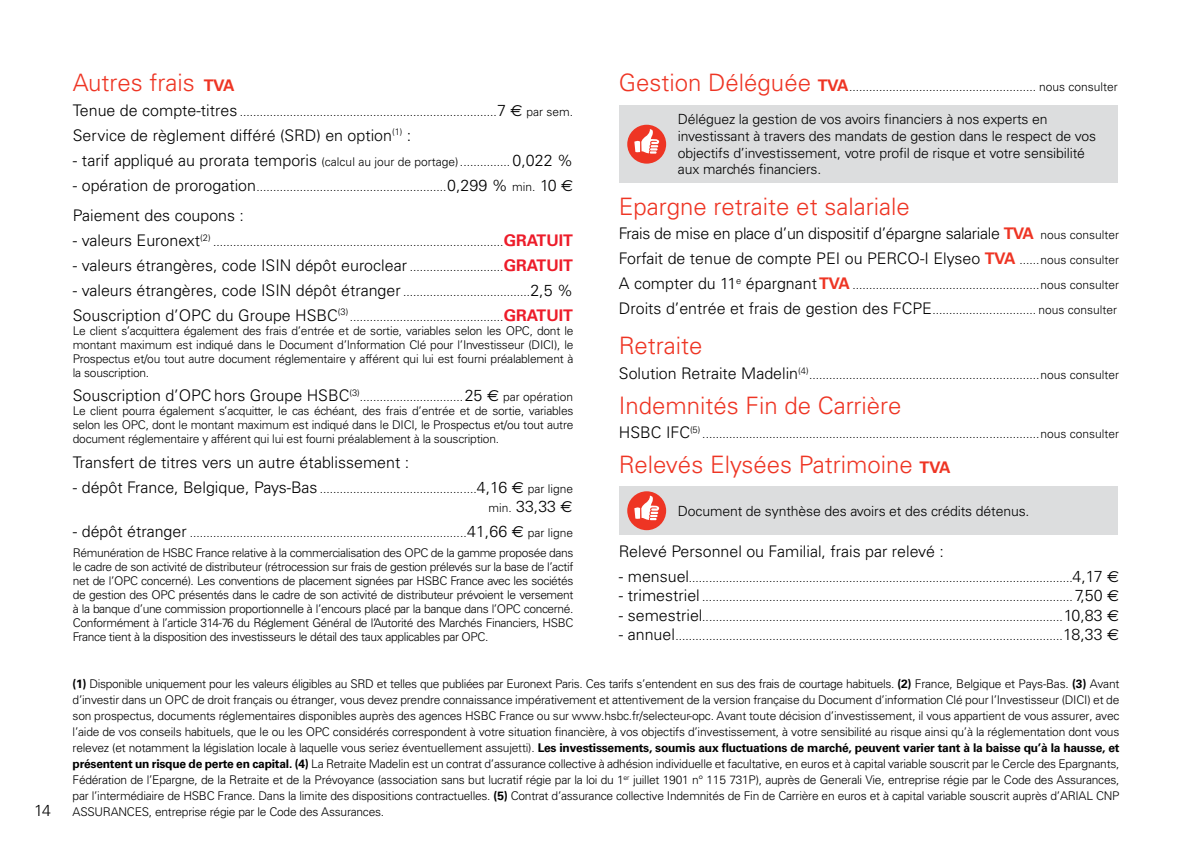
<style>
.page{position:relative;width:1191px;height:842px;background:#fff}
.page>*{position:absolute;margin:0;border:0;box-sizing:border-box;transform-origin:0 0}
.t1{font:300 24px "Univers";color:#ee3524}
.t2{font:300 16px "Univers";color:#000}
.t3{font:300 16px/24.8px "Univers";letter-spacing:-.02em;color:#000}
.t4{font:300 14px/16.8px "Univers";letter-spacing:-.01em;color:#000}
.t5{font:300 12px/14px "Univers";letter-spacing:-.02em;color:#000;text-align:justify}
.t6{font:300 12px/24.8px "Univers";color:#000}
.s1{font-size:24px;color:#ee3524}
.s2{font-weight:700;font-size:16px;color:#ee3524}
.s3{font-weight:700;color:#ee3524}
.s4{font-size:12px}
.s5{font-size:16px}
.s6{font-weight:700;font-size:16px}
.s7{font-family:"Euro Sans";font-weight:400;font-size:16px}
.s8{font-weight:700}
.s9{font-weight:700;font-size:16px;color:#ed1c2a}
.s10{font-weight:700;color:#ed1c2a}
.s11{font-family:"Euro Sans";font-weight:400}
</style>
<div class="page">
<div style="left:619px;top:105px;width:498px;height:77px;background:#dcddde"></div>
<div style="left:619px;top:487px;width:498px;height:48px;background:#dcddde"></div>
<div style="left:627px;top:125px;width:39px;height:39px;background:#ee3524;border-radius:50%"></div>
<svg style="left:634px;top:128px;width:25px;height:26px"></svg>
<div style="left:627px;top:491px;width:39px;height:39px;background:#ee3524;border-radius:50%"></div>
<svg style="left:634px;top:495px;width:25px;height:25px"></svg>
<h2 class="t2" style="left:34px;top:801px;width:18px">14</h2>
<p class="t6" style="left:619px;top:74px;width:500px"><span class="s1">Gestion Déléguée</span> <span class="s2">TVA</span>........................................................ nous consulter</p>
<p class="t4" style="left:678px;top:111px;width:419px">Déléguez la gestion de vos avoirs financiers à nos experts en investissant à travers des mandats de gestion dans le respect de vos objectifs d’investissement, votre profil de risque et votre sensibilité aux marchés financiers.</p>
<h1 class="t1" style="left:619px;top:192px;width:292px">Epargne retraite et salariale</h1>
<h2 class="t3" style="left:619px;top:221px;width:502px">Frais de mise en place d’un dispositif d’épargne salariale <span class="s3">TVA</span> <span class="s4">nous consulter<br></span>Forfait de tenue de compte PEI ou PERCO-I Elyseo <span class="s3">TVA</span> <span class="s4">......nous consulter</span></h2>
<p class="t6" style="left:619px;top:273px;width:501px"><span class="s5">A compter du 11</span><sup>e</sup> <span class="s5">épargnant</span> <span class="s2">TVA</span> ........................................................nous consulter<br><span class="s5">Droits d’entrée et frais de gestion des FCPE</span>............................... nous consulter</p>
<h1 class="t1" style="left:619px;top:331px;width:85px">Retraite</h1>
<p class="t6" style="left:619px;top:362px;width:502px"><span class="s5">Solution Retraite Madelin</span><sup>(4)</sup>.....................................................................nous consulter</p>
<h1 class="t1" style="left:619px;top:391px;width:284px">Indemnités Fin de Carrière</h1>
<p class="t6" style="left:619px;top:422px;width:501px"><span class="s5">HSBC IFC</span><sup>(5)</sup> .....................................................................................................nous consulter</p>
<h1 class="t1" style="left:619px;top:450px;width:333px">Relevés Elysées Patrimoine <span class="s6">TVA</span></h1>
<p class="t4" style="left:678px;top:503px;width:353px">Document de synthèse des avoirs et des crédits détenus.</p>
<h2 class="t2" style="left:619px;top:542px;width:327px">Relevé Personnel ou Familial, frais par relevé :</h2>
<p class="t5" style="left:619px;top:571px;width:502px"><span class="s5">- mensuel</span>...................................................................................................................<span class="s5">4,17</span> <span class="s7">€</span></p>
<p class="t5" style="left:619px;top:590px;width:502px"><span class="s5">- trimestriel</span> ............................................................................................................... <span class="s5">7,50</span> <span class="s7">€</span></p>
<p class="t5" style="left:619px;top:609px;width:501px"><span class="s5">- semestriel</span>............................................................................................................<span class="s5">10,83</span> <span class="s7">€</span></p>
<p class="t5" style="left:619px;top:628px;width:502px"><span class="s5">- annuel</span>....................................................................................................................<span class="s5">18,33</span> <span class="s7">€</span></p>
<p class="t5" style="left:73px;top:676px;width:1048px;line-height:16px"><span class="s8">(1)</span> Disponible uniquement pour les valeurs éligibles au SRD et telles que publiées par Euronext Paris. Ces tarifs s’entendent en sus des frais de courtage habituels. <span class="s8">(2)</span> France, Belgique et Pays-Bas. <span class="s8">(3)</span> Avant d’investir dans un OPC de droit français ou étranger, vous devez prendre connaissance impérativement et attentivement de la version française du Document d’information Clé pour l’Investisseur (DICI) et de son prospectus, documents réglementaires disponibles auprès des agences HSBC France ou sur www.hsbc.fr/selecteur-opc. Avant toute décision d’investissement, il vous appartient de vous assurer, avec l’aide de vos conseils habituels, que le ou les OPC considérés correspondent à votre situation financière, à vos objectifs d’investissement, à votre sensibilité au risque ainsi qu’à la réglementation dont vous relevez (et notamment la législation locale à laquelle vous seriez éventuellement assujetti). <span class="s8">Les investissements, soumis aux fluctuations de marché, peuvent varier tant à la baisse qu’à la hausse, et présentent un risque de perte en capital. (4)</span> La Retraite Madelin est un contrat d’assurance collective à adhésion individuelle et facultative, en euros et à capital variable souscrit par le Cercle des Epargnants, Fédération de l’Epargne, de la Retraite et de la Prévoyance (association sans but lucratif régie par la loi du 1<sup>er</sup> juillet 1901 n° 115 731P), auprès de Generali Vie, entreprise régie par le Code des Assurances, par l’intermédiaire de HSBC France. Dans la limite des dispositions contractuelles. <span class="s8">(5)</span> Contrat d’assurance collective Indemnités de Fin de Carrière en euros et à capital variable souscrit auprès d’ARIAL CNP ASSURANCES, entreprise régie par le Code des Assurances.</p>
<h1 class="t1" style="left:73px;top:68px;width:163px">Autres frais <span class="s6">TVA</span></h1>
<p class="t5" style="left:73px;top:105px;width:501px"><span class="s5">Tenue de compte-titres</span> .............................................................................<span class="s5">7</span> <span class="s7">€</span> par sem.</p>
<h2 class="t2" style="left:73px;top:125px;width:340px">Service de règlement différé (SRD) en option<sup>(1)</sup> :</h2>
<p class="t6" style="left:73px;top:149px;width:501px"><span class="s5">- tarif appliqué au prorata temporis</span> (calcul au jour de portage)............... <span class="s5">0,022 %</span></p>
<p class="t5" style="left:73px;top:179px;width:501px"><span class="s5">- opération de prorogation</span>.........................................................<span class="s5">0,299 %</span> min. <span class="s5">10</span> <span class="s7">€</span></p>
<h2 class="t2" style="left:73px;top:206px;width:173px">Paiement des coupons :</h2>
<p class="t5" style="left:73px;top:235px;width:502px"><span class="s5">- valeurs Euronext</span><sup>(2)</sup> .......................................................................................<span class="s9">GRATUIT</span></p>
<h2 class="t2" style="left:73px;top:255px;width:502px">- valeurs étrangères, code ISIN dépôt euroclear <span class="s4">............................</span><span class="s10">GRATUIT</span></h2>
<h2 class="t2" style="left:73px;top:280px;width:502px">- valeurs étrangères, code ISIN dépôt étranger <span class="s4">......................................</span>2,5 %</h2>
<p class="t5" style="left:73px;top:309px;width:502px"><span class="s5">Souscription d’OPC du Groupe HSBC</span><sup>(3)</sup> ..............................................<span class="s9">GRATUIT </span>Le client s’acquittera également des frais d’entrée et de sortie, variables selon les OPC, dont le montant maximum est indiqué dans le Document d’Information Clé pour l’Investisseur (DICI), le Prospectus et/ou tout autre document réglementaire y afférent qui lui est fourni préalablement à la souscription.</p>
<p class="t5" style="left:73px;top:390px;width:502px"><span class="s5">Souscription d’OPC hors Groupe HSBC</span><sup>(3)</sup>...............................<span class="s5">25</span> <span class="s7">€</span> par opération Le client pourra également s’acquitter, le cas échéant, des frais d’entrée et de sortie, variables selon les OPC, dont le montant maximum est indiqué dans le DICI, le Prospectus et/ou tout autre document réglementaire y afférent qui lui est fourni préalablement à la souscription.</p>
<h2 class="t2" style="left:73px;top:453px;width:338px">Transfert de titres vers un autre établissement :</h2>
<p class="t6" style="left:73px;top:476px;width:502px"><span class="s5">- dépôt France, Belgique, Pays-Bas</span> ...............................................<span class="s5">4,16</span> <span class="s7">€</span> par ligne</p>
<h2 class="t2" style="left:488px;top:497px;width:86px"><span class="s4">min.</span> 33,33 <span class="s11">€</span></h2>
<p class="t5" style="left:73px;top:523px;width:502px;line-height:19.6px"><span class="s5">- dépôt étranger</span> ...................................................................................<span class="s5">41,66</span> <span class="s7">€</span> par ligne<br>Rémunération de HSBC France relative à la commercialisation des OPC de la gamme proposée dans</p>
<p class="t5" style="left:73px;top:560px;width:502px">le cadre de son activité de distributeur (rétrocession sur frais de gestion prélevés sur la base de l’actif net de l’OPC concerné). Les conventions de placement signées par HSBC France avec les sociétés de gestion des OPC présentés dans le cadre de son activité de distributeur prévoient le versement à la banque d’une commission proportionnelle à l’encours placé par la banque dans l’OPC concerné.<br>Conformément à l’article 314-76 du Réglement Général de l’Autorité des Marchés Financiers, HSBC France tient à la disposition des investisseurs le détail des taux applicables par OPC.</p>
</div>
